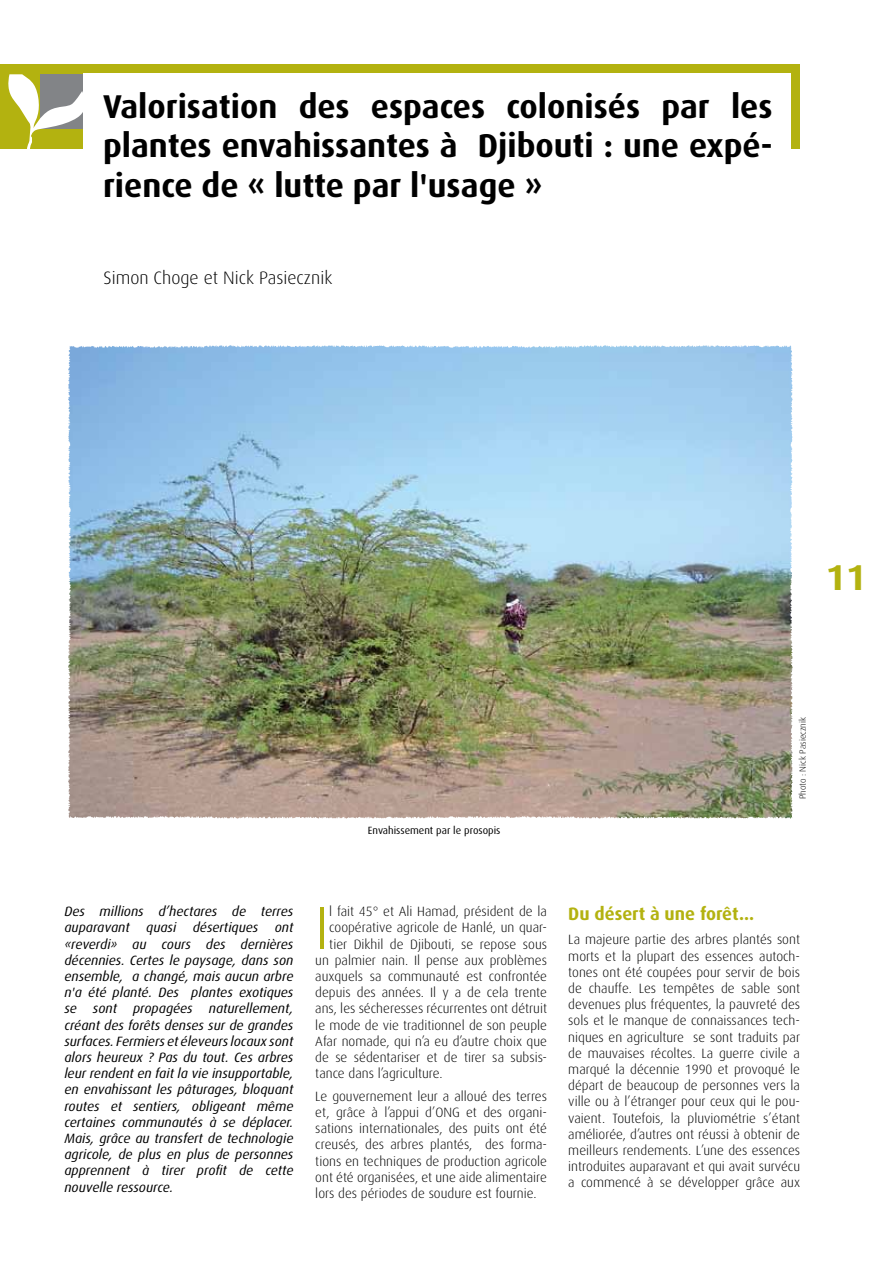
<style>
.page{position:relative;width:893px;height:1263px;background:#fff}
.page>*{position:absolute;margin:0;border:0;box-sizing:border-box;transform-origin:0 0}
.t1{font:300 60.6px "Dax";color:#b3b210}
.t2{font:700 36px "Dax";color:#b3b210}
.t3{font:700 33px/39.6px "Dax";color:#000;text-align:justify}
.t4{font:300 18px "Dax";color:#000}
.t5{font:700 18px "Dax";color:#b3b210}
.t6{font:300 13.5px/16.2px "Dax";color:#000;text-align:justify}
.t7{font:italic 13.5px/16.2px "Dax";color:#000;text-align:justify}
.t8{font:10.5px "Dax";color:#000}
.t9{font:300 9px "Dax";color:#000}
</style>
<div class="page">
<div style="left:0;top:64px;width:799px;height:85px;background:#b3b210"></div>
<svg style="left:8px;top:74px;width:75px;height:75px"></svg>
<div style="left:83px;top:73px;width:707px;height:92px;background:#fff"></div>
<img style="left:71px;top:347px;width:720px;height:469px">
<img style="left:71px;top:345px;width:720px;height:2px">
<img style="left:791px;top:347px;width:2px;height:469px">
<img style="left:68px;top:346px;width:3px;height:470px">
<img style="left:68px;top:816px;width:725px;height:3px">
<h3 class="t3" style="left:103px;top:87px;width:671px">Valorisation des espaces colonisés par les plantes envahissantes à Djibouti : une expé&shy;rience de « lutte par l'usage »</h3>
<h3 class="t4" style="left:103px;top:268px;width:230px">Simon Choge et Nick Pasiecznik</h3>
<h2 class="t2" style="left:826px;top:558px;width:42px">11</h2>
<p class="t8" style="left:368px;top:824px;width:134px">Envahissement par le prosopis</p>
<p class="t9" style="left:798px;top:799px;width:84px;rotate:-90deg">Photo : Nick Pasiecznik</p>
<p class="t7" style="left:64px;top:903px;width:231px">Des millions d’hectares de terres auparavant quasi désertiques ont «reverdi» au cours des dernières décennies. Certes le paysage, dans son ensemble, a changé, mais aucun arbre n'a été planté. Des plantes exotiques se sont propagées naturellement, créant des forêts denses sur de grandes surfaces. Fermiers et éleveurs locaux sont alors heureux ? Pas du tout. Ces arbres leur rendent en fait la vie insupportable, en envahissant les pâturages, bloquant routes et sentiers, obligeant même certaines communautés à se déplacer.<br>Mais, grâce au transfert de technologie agricole, de plus en plus de personnes apprennent à tirer profit de cette nouvelle ressource.</p>
<h1 class="t1" style="left:315px;top:894px;width:15px">I</h1>
<p class="t6" style="left:329px;top:904px;width:219px">l fait 45° et Ali Hamad, président de la</p>
<p class="t6" style="left:329px;top:920px;width:219px">coopérative agricole de Hanlé, un quar-</p>
<p class="t6" style="left:329px;top:936px;width:219px">tier Dikhil de Djibouti, se repose sous</p>
<p class="t6" style="left:315px;top:952px;width:233px">un palmier nain. Il pense aux problèmes</p>
<p class="t6" style="left:315px;top:968px;width:233px">auxquels sa communauté est confrontée</p>
<p class="t6" style="left:315px;top:985px;width:233px">depuis des années. Il y a de cela trente</p>
<p class="t6" style="left:315px;top:1001px;width:233px">ans, les sécheresses récurrentes ont détruit</p>
<p class="t6" style="left:315px;top:1017px;width:233px">le mode de vie traditionnel de son peuple</p>
<p class="t6" style="left:315px;top:1033px;width:233px">Afar nomade, qui n’a eu d’autre choix que</p>
<p class="t6" style="left:315px;top:1049px;width:233px">de se sédentariser et de tirer sa subsis-</p>
<p class="t6" style="left:315px;top:1066px;width:129px">tance dans l’agriculture.</p>
<p class="t6" style="left:315px;top:1088px;width:233px">Le gouvernement leur a alloué des terres et, grâce à l’appui d’ONG et des organi&shy;sations internationales, des puits ont été creusés, des arbres plantés, des forma&shy;tions en techniques de production agricole ont été organisées, et une aide alimentaire lors des périodes de soudure est fournie.</p>
<h3 class="t5" style="left:568px;top:903px;width:187px">Du désert à une forêt...</h3>
<p class="t6" style="left:568px;top:932px;width:233px">La majeure partie des arbres plantés sont morts et la plupart des essences autoch&shy;tones ont été coupées pour servir de bois de chauffe. Les tempêtes de sable sont devenues plus fréquentes, la pauvreté des sols et le manque de connaissances tech&shy;niques en agriculture se sont traduits par de mauvaises récoltes. La guerre civile a marqué la décennie 1990 et provoqué le départ de beaucoup de personnes vers la ville ou à l’étranger pour ceux qui le pou&shy;vaient. Toutefois, la pluviométrie s’étant améliorée, d’autres ont réussi à obtenir de meilleurs rendements. L’une des essences introduites auparavant et qui avait survécu a commencé à se développer grâce aux</p>
</div>
